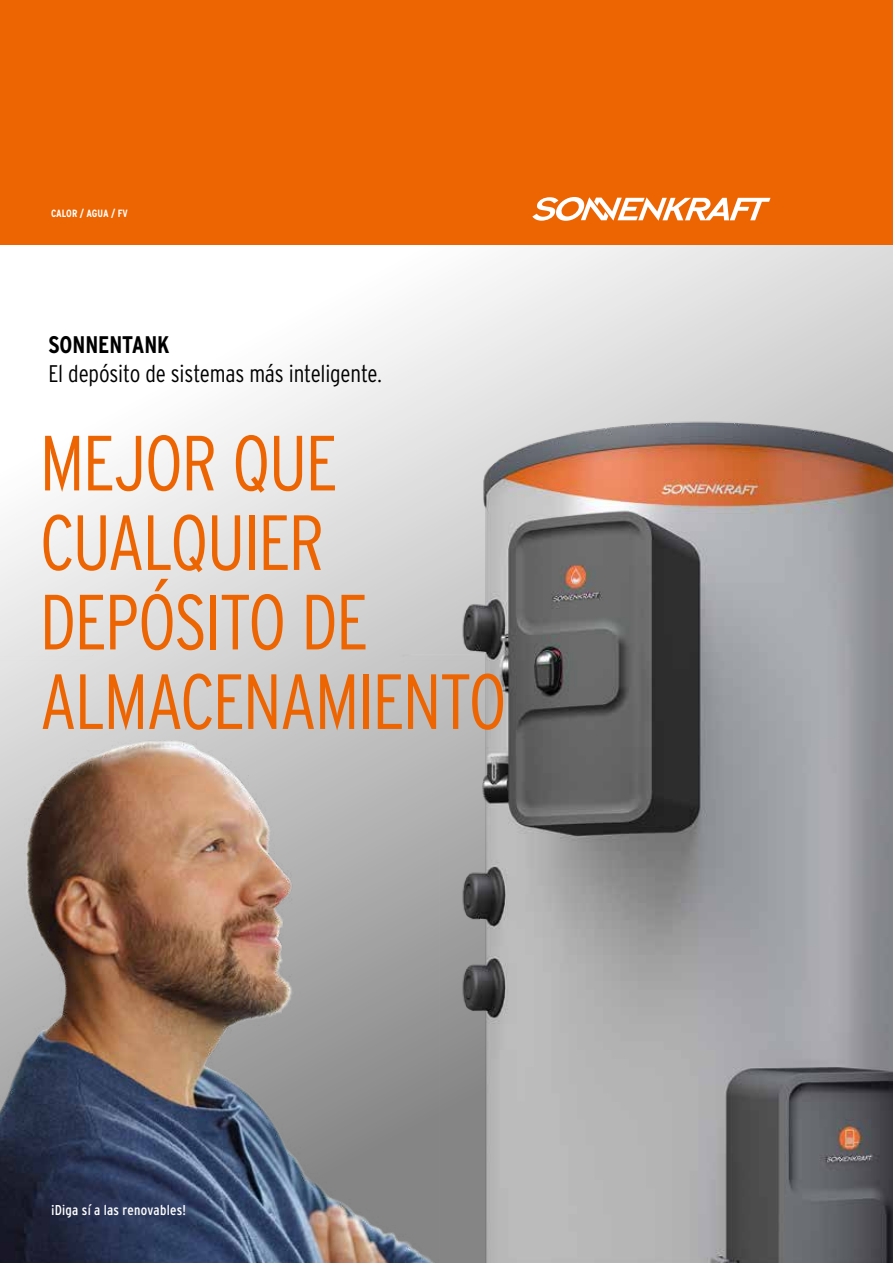
<style>
.page{position:relative;width:893px;height:1263px;background:#fff}
.page>*{position:absolute;margin:0;border:0;box-sizing:border-box;transform-origin:0 0}
.t1{font:300 78px/79.5px "Interstate Condensed";letter-spacing:-.03em;color:#ec6502}
.t2{font:300 24px "Interstate Condensed";letter-spacing:-.01em;color:#000}
.t3{font:700 24px "Interstate Condensed";color:#000}
.t4{font:14.25px "Interstate Condensed";letter-spacing:.02em;color:#fff}
.t5{font:700 10.5px "Interstate Condensed";color:#fff}
</style>
<div class="page">
<svg style="left:0;top:244px;width:893px;height:411px"></svg>
<div style="left:0;top:0;width:893px;height:244px;background:#ec6502"></div>
<svg style="left:532px;top:197px;width:238px;height:24px"></svg>
<img style="left:439px;top:410px;width:454px;height:853px">
<img style="left:0;top:655px;width:474px;height:608px">
<p class="t5" style="left:51px;top:207px;width:78px">CALOR / AGUA / FV</p>
<p class="t3" style="left:48px;top:331px;width:123px">SONNENTANK</p>
<p class="t2" style="left:48px;top:360px;width:335px">El depósito de sistemas más inteligente.</p>
<p class="t1" style="left:40px;top:422px;width:469px">MEJOR QUE<br>CUALQUIER<br>DEPÓSITO DE<br>ALMACENAMIENTO</p>
<p class="t4" style="left:51px;top:1202px;width:136px">¡Diga sí a las renovables!</p>
</div>
